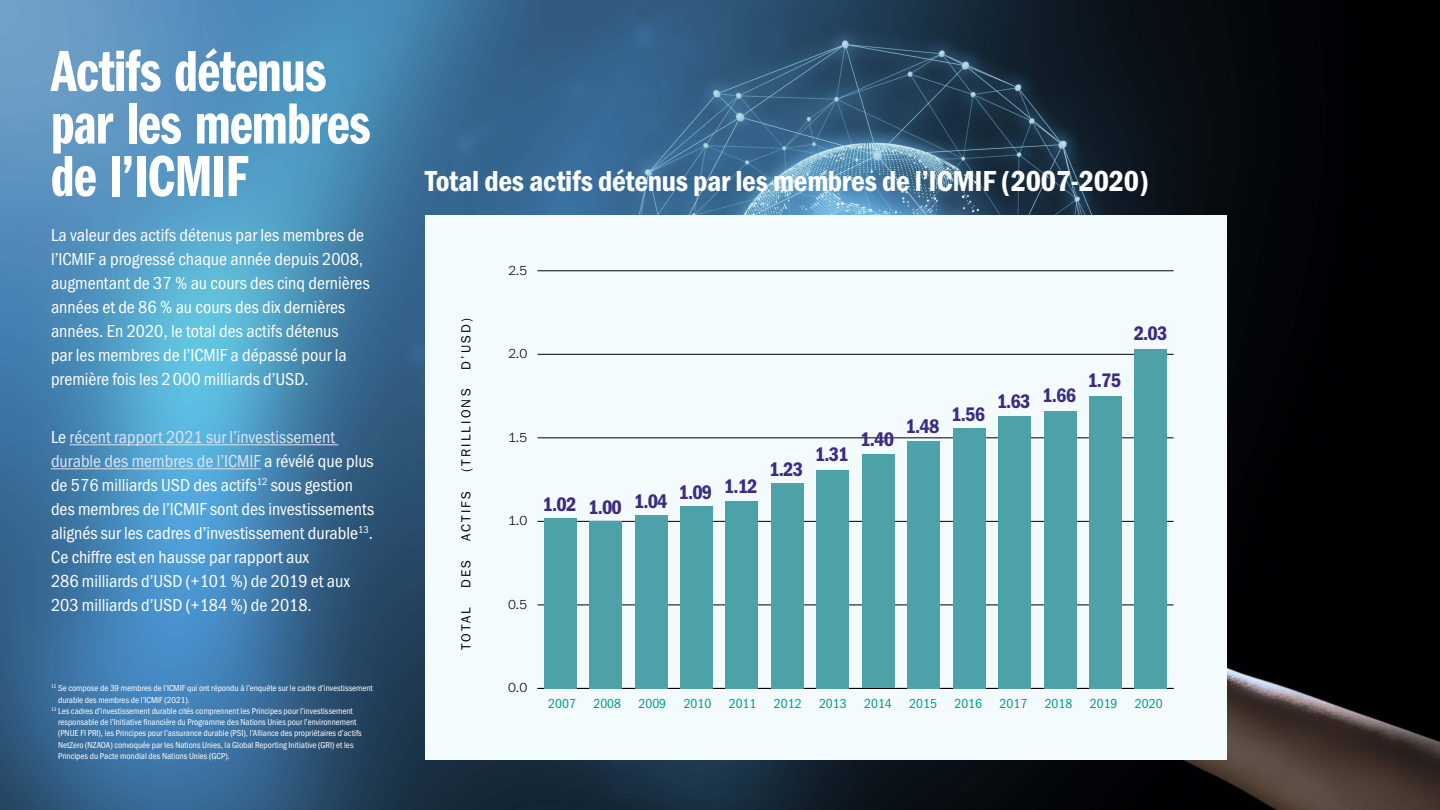
<style>
.page{position:relative;width:1440px;height:810px;background:#fff}
.page>*{position:absolute;margin:0;border:0;box-sizing:border-box;transform-origin:0 0}
.t1{font:60px/52.5px "Franklin Gothic URW Com Dem";letter-spacing:-.01em;color:#fff}
.t2{font:30px "Franklin Gothic URW Con Dem";letter-spacing:-.01em;color:#fff}
.t3{font:20.33px "Franklin Gothic URW Con Dem";letter-spacing:-.04em;color:#3d2b83}
.t4{font:18px/24px "Franklin Gothic URW Con Boo";color:#fff}
.t5{font:13.58px "Franklin Gothic URW Con Boo";color:#009b85}
.t6{font:13.58px "Franklin Gothic URW Boo";letter-spacing:.16em;color:#000}
.t7{font:300 13.58px "Franklin Gothic URW";color:#000}
.t8{font:9px "Franklin Gothic URW Con Boo";color:#fff}
.s1{color:#dce3f4}
</style>
<div class="page">
<img style="left:0;top:0;width:1440px;height:810px">
<hr style="left:70px;top:445px;width:268px;height:1px;background:#dce3f4">
<hr style="left:51px;top:469px;width:210px;height:1px;background:#dce3f4">
<div style="left:425px;top:215px;width:802px;height:544px;background:#f4fbfd"></div>
<hr style="left:538px;top:688px;width:636px;height:1px;background:#000">
<hr style="left:538px;top:605px;width:636px;height:1px;background:#000">
<hr style="left:538px;top:521px;width:636px;height:1px;background:#000">
<hr style="left:538px;top:438px;width:636px;height:1px;background:#000">
<hr style="left:538px;top:354px;width:636px;height:1px;background:#000">
<hr style="left:538px;top:271px;width:636px;height:1px;background:#000">
<div style="left:544px;top:518px;width:33px;height:170px;background:#4da1a9"></div>
<div style="left:589px;top:521px;width:33px;height:167px;background:#4da1a9"></div>
<div style="left:635px;top:515px;width:32px;height:173px;background:#4da1a9"></div>
<div style="left:680px;top:506px;width:33px;height:182px;background:#4da1a9"></div>
<div style="left:726px;top:501px;width:32px;height:187px;background:#4da1a9"></div>
<div style="left:771px;top:483px;width:33px;height:205px;background:#4da1a9"></div>
<div style="left:816px;top:470px;width:33px;height:218px;background:#4da1a9"></div>
<div style="left:862px;top:455px;width:33px;height:233px;background:#4da1a9"></div>
<div style="left:907px;top:441px;width:33px;height:247px;background:#4da1a9"></div>
<div style="left:953px;top:428px;width:32px;height:260px;background:#4da1a9"></div>
<div style="left:998px;top:416px;width:33px;height:272px;background:#4da1a9"></div>
<div style="left:1044px;top:411px;width:32px;height:277px;background:#4da1a9"></div>
<div style="left:1089px;top:396px;width:33px;height:292px;background:#4da1a9"></div>
<div style="left:1135px;top:349px;width:32px;height:339px;background:#4da1a9"></div>
<h1 class="t1" style="left:51px;top:41px;width:321px">Actifs détenus par les membres de l’ICMIF</h1>
<p class="t4" style="left:51px;top:223px;width:320px">La valeur des actifs détenus par les membres de l’ICMIF a progressé chaque année depuis 2008, augmentant de 37 % au cours des cinq dernières années et de 86 % au cours des dix dernières années. En 2020, le total des actifs détenus<br>par les membres de l’ICMIF a dépassé pour la première fois les 2000 milliards d’USD.</p>
<p class="t4" style="left:51px;top:425px;width:325px">Le <span class="s1">récent rapport 2021 sur l’investissement durable des membres de l’ICMIF</span> a révélé que plus de 576 milliards USD des actifs<sup>12</sup> sous gestion des membres de l’ICMIF sont des investissements alignés sur les cadres d’investissement durable<sup>13</sup>.<br>Ce chiffre est en hausse par rapport aux<br>286 milliards d’USD (+101 %) de 2019 et aux 203 milliards d’USD (+184 %) de 2018.</p>
<p class="t8" style="left:51px;top:683px;width:323px"><sup>12</sup> Se compose de 39 membres de l’ICMIF qui ont répondu à l’enquête sur le cadre d’investissement</p>
<p class="t8" style="left:58px;top:694px;width:133px">durable des membres de l’ICMIF (2021).</p>
<p class="t8" style="left:51px;top:705px;width:303px"><sup>13</sup> Les cadres d’investissement durable cités comprennent les Principes pour l’investissement</p>
<p class="t8" style="left:58px;top:717px;width:300px">responsable de l’Initiative financière du Programme des Nations Unies pour l’environnement</p>
<p class="t8" style="left:58px;top:728px;width:305px">(PNUE FI PRI), les Principes pour l’assurance durable (PSI), l’Alliance des propriétaires d’actifs</p>
<p class="t8" style="left:58px;top:739px;width:297px">NetZero (NZAOA) convoquée par les Nations Unies, la Global Reporting Initiative (GRI) et les</p>
<p class="t8" style="left:58px;top:750px;width:173px">Principes du Pacte mondial des Nations Unies (GCP).</p>
<h2 class="t2" style="left:425px;top:161px;width:725px">Total des actifs détenus par les membres de l’ICMIF (2007-2020)</h2>
<p class="t6" style="left:457px;top:370px;width:53px;rotate:-90deg">D’USD)</p>
<p class="t6" style="left:457px;top:472px;width:85px;rotate:-90deg">(TRILLIONS</p>
<p class="t6" style="left:457px;top:541px;width:52px;rotate:-90deg">ACTIFS</p>
<p class="t6" style="left:457px;top:588px;width:30px;rotate:-90deg">DES</p>
<p class="t6" style="left:457px;top:650px;width:44px;rotate:-90deg">TOTAL</p>
<p class="t7" style="left:508px;top:262px;width:21px">2.5</p>
<p class="t7" style="left:508px;top:345px;width:21px">2.0</p>
<p class="t7" style="left:508px;top:429px;width:21px">1.5</p>
<p class="t7" style="left:508px;top:512px;width:21px">1.0</p>
<p class="t3" style="left:543px;top:491px;width:35px">1.02</p>
<p class="t3" style="left:634px;top:487px;width:35px">1.04</p>
<p class="t3" style="left:588px;top:494px;width:35px">1.00</p>
<p class="t3" style="left:678px;top:476px;width:81px">1.09 1.12</p>
<p class="t3" style="left:769px;top:455px;width:35px">1.23</p>
<p class="t3" style="left:815px;top:441px;width:35px">1.31</p>
<p class="t3" style="left:860px;top:426px;width:35px">1.40</p>
<p class="t3" style="left:906px;top:412px;width:35px">1.48</p>
<p class="t3" style="left:951px;top:400px;width:35px">1.56</p>
<p class="t3" style="left:997px;top:385px;width:81px">1.63 1.66</p>
<p class="t3" style="left:1087px;top:367px;width:35px">1.75</p>
<p class="t3" style="left:1134px;top:320px;width:35px">2.03</p>
<p class="t7" style="left:508px;top:596px;width:21px">0.5</p>
<p class="t7" style="left:508px;top:679px;width:21px">0.0</p>
<p class="t5" style="left:548px;top:695px;width:29px">2007</p>
<p class="t5" style="left:593px;top:695px;width:29px">2008</p>
<p class="t5" style="left:639px;top:695px;width:29px">2009</p>
<p class="t5" style="left:684px;top:695px;width:29px">2010</p>
<p class="t5" style="left:729px;top:695px;width:29px">2011</p>
<p class="t5" style="left:774px;top:695px;width:29px">2012</p>
<p class="t5" style="left:819px;top:695px;width:29px">2013</p>
<p class="t5" style="left:864px;top:695px;width:29px">2014</p>
<p class="t5" style="left:909px;top:695px;width:29px">2015</p>
<p class="t5" style="left:954px;top:695px;width:29px">2016</p>
<p class="t5" style="left:1000px;top:695px;width:29px">2017</p>
<p class="t5" style="left:1045px;top:695px;width:29px">2018</p>
<p class="t5" style="left:1090px;top:695px;width:29px">2019</p>
<p class="t5" style="left:1135px;top:695px;width:29px">2020</p>
</div>
